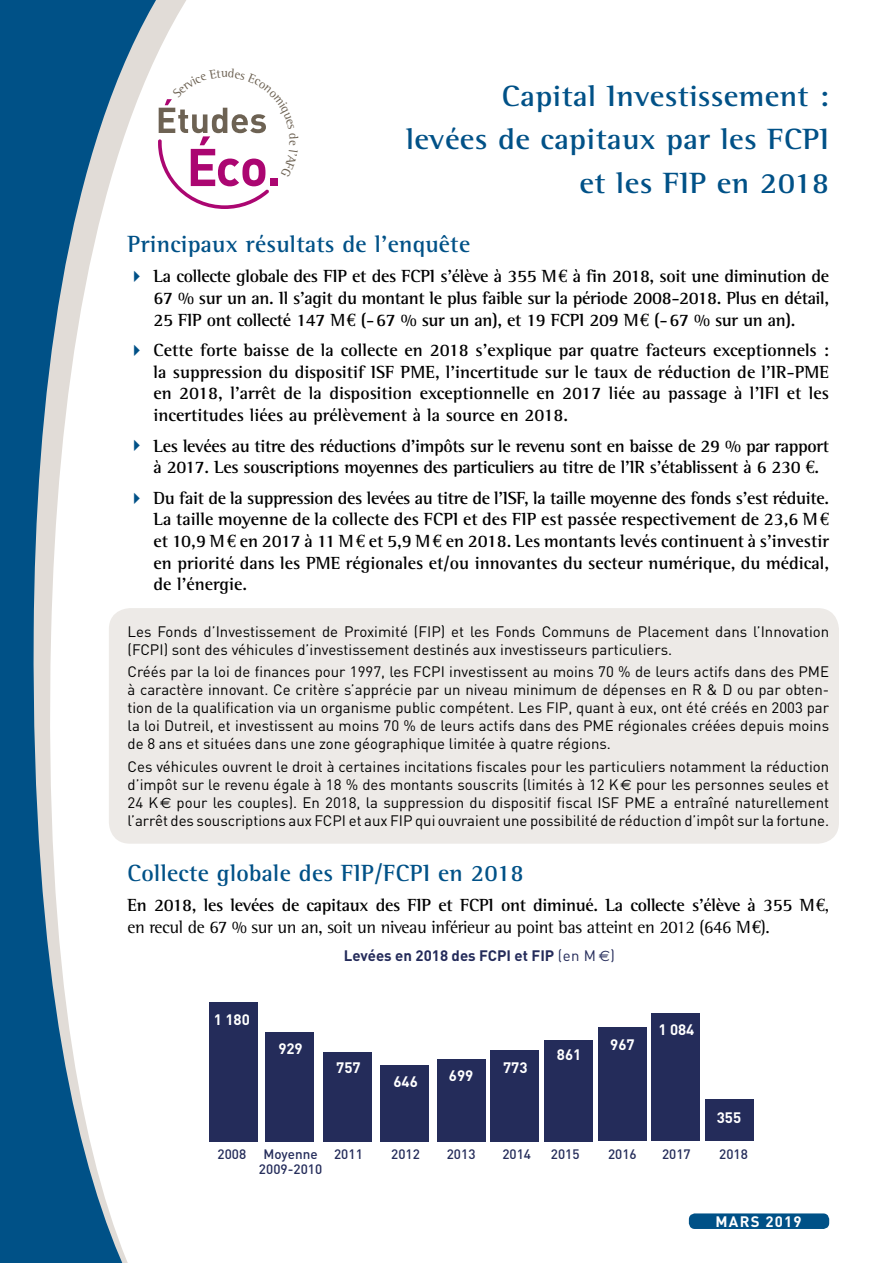
<style>
.page{position:relative;width:893px;height:1263px;background:#fff}
.page>*{position:absolute;margin:0;border:0;box-sizing:border-box;transform-origin:0 0}
.t1{font:700 30px/43.5px "Rotis Semi Serif";letter-spacing:.01em;color:#005187;text-align:right;scale:1.05 1}
.t2{font:700 24px "Rotis Semi Serif";letter-spacing:.01em;color:#005187}
.t3{font:700 18px/21.8px "Rotis Semi Serif";letter-spacing:-.02em;color:#000;text-align:justify}
.t4{font:18px/21.8px "Rotis Semi Serif";letter-spacing:-.02em;color:#000}
.t5{font:15px/18px "DIN";color:#000;text-align:justify}
.t6{font:700 15px "DIN";color:#fff}
.t7{font:700 15px "DIN";color:#242b5a}
.t8{font:700 15px "DIN";letter-spacing:.08em;color:#fff}
.t9{font:500 13.5px/14.9px "DIN";letter-spacing:-.005em;color:#242c5a;text-align:center}
.s1{color:#005187}
.s2{font-family:"Euro Serif";font-weight:400}
.s3{font-family:"Euro Sans"}
.s4{font-weight:700}
.s5{font-family:"Euro Serif"}
.s6{font-weight:400}
.s7{font-family:"Euro Sans";font-weight:400}
</style>
<div class="page">
<div style="left:689px;top:1213px;width:140px;height:16px;background:#005187;border-radius:6px"></div>
<div style="left:109px;top:608px;width:730px;height:236px;background:#edeae7;border-radius:21px"></div>
<svg style="left:0;top:0;width:186px;height:1263px"></svg>
<div style="left:705px;top:1099px;width:48px;height:42px;background:#242c5a"></div>
<div style="left:652px;top:1014px;width:48px;height:127px;background:#242c5a"></div>
<div style="left:598px;top:1027px;width:48px;height:114px;background:#242c5a"></div>
<div style="left:544px;top:1040px;width:49px;height:101px;background:#242c5a"></div>
<div style="left:491px;top:1050px;width:48px;height:91px;background:#242c5a"></div>
<div style="left:437px;top:1059px;width:48px;height:82px;background:#242c5a"></div>
<div style="left:380px;top:1065px;width:49px;height:76px;background:#242c5a"></div>
<div style="left:324px;top:1052px;width:48px;height:89px;background:#242c5a"></div>
<div style="left:266px;top:1032px;width:48px;height:109px;background:#242c5a"></div>
<div style="left:209px;top:1002px;width:48px;height:139px;background:#242c5a"></div>
<svg style="left:158px;top:68px;width:120px;height:141px"></svg>
<h1 class="t1" style="left:406px;top:73px;width:404px">Capital Investissement :<br>levées de capitaux par les FCPI et les FIP en 2018</h1>
<h2 class="t2" style="left:128px;top:229px;width:344px">Principaux résultats de l’enquête</h2>
<p class="t3" style="left:154px;top:265px;width:677px;text-indent:-26px"><span class="s1">✔</span> La collecte globale des FIP et des FCPI s’élève à 355 M<span class="s2">€</span> à fin 2018, soit une diminution de 67 % sur un an. Il s’agit du montant le plus faible sur la période 2008-2018. Plus en détail, 25 FIP ont collecté 147 M<span class="s2">€</span> (-67 % sur un an), et 19 FCPI 209 M<span class="s2">€</span> (-67 % sur un an).</p>
<p class="t3" style="left:154px;top:339px;width:677px;text-indent:-26px"><span class="s1">✔</span> Cette forte baisse de la collecte en 2018 s’explique par quatre facteurs exceptionnels : la suppression du dispositif ISF PME, l’incertitude sur le taux de réduction de l’IR-PME en 2018, l’arrêt de la disposition exceptionnelle en 2017 liée au passage à l’IFI et les incertitudes liées au prélèvement à la source en 2018.</p>
<p class="t3" style="left:154px;top:434px;width:677px;text-indent:-26px"><span class="s1">✔</span> Les levées au titre des réductions d’impôts sur le revenu sont en baisse de 29 % par rapport à 2017. Les souscriptions moyennes des particuliers au titre de l’IR s’établissent à 6 230 <span class="s2">€</span>.</p>
<p class="t3" style="left:154px;top:486px;width:677px;text-indent:-26px"><span class="s1">✔</span> Du fait de la suppression des levées au titre de l’ISF, la taille moyenne des fonds s’est réduite.<br>La taille moyenne de la collecte des FCPI et des FIP est passée respectivement de 23,6 M<span class="s2">€ </span>et 10,9 M<span class="s2">€</span> en 2017 à 11 M<span class="s2">€</span> et 5,9 M<span class="s2">€</span> en 2018. Les montants levés continuent à s’investir en priorité dans les PME régionales et/ou innovantes du secteur numérique, du médical, de l’énergie.</p>
<p class="t5" style="left:128px;top:622px;width:703px">Les Fonds d’Investissement de Proximité (FIP) et les Fonds Communs de Placement dans l’Innovation (FCPI) sont des véhicules d’investissement destinés aux investisseurs particuliers.</p>
<p class="t5" style="left:128px;top:662px;width:703px">Créés par la loi de finances pour 1997, les FCPI investissent au moins 70 % de leurs actifs dans des PME à caractère innovant. Ce critère s’apprécie par un niveau minimum de dépenses en R &amp; D ou par obten&shy;tion de la qualification via un organisme public compétent. Les FIP, quant à eux, ont été créés en 2003 par la loi Dutreil, et investissent au moins 70 % de leurs actifs dans des PME régionales créées depuis moins de 8 ans et situées dans une zone géographique limitée à quatre régions.</p>
<p class="t5" style="left:128px;top:757px;width:703px">Ces véhicules ouvrent le droit à certaines incitations fiscales pour les particuliers notamment la réduction d’impôt sur le revenu égale à 18 % des montants souscrits (limités à 12 K<span class="s3">€</span> pour les personnes seules et 24 K<span class="s3">€</span> pour les couples). En 2018, la suppression du dispositif fiscal ISF PME a entraîné naturellement l’arrêt des souscriptions aux FCPI et aux FIP qui ouvraient une possibilité de réduction d’impôt sur la fortune.</p>
<h2 class="t2" style="left:128px;top:858px;width:398px">Collecte globale des FIP/FCPI en 2018</h2>
<p class="t4" style="left:128px;top:894px;width:703px"><span class="s4">En 2018, les levées de capitaux des FIP et FCPI ont diminué. La collecte s’élève à 355 M</span><span class="s5">€</span>, en recul de 67 % sur un an, soit un niveau inférieur au point bas atteint en 2012 (646 M<span class="s5">€</span>).</p>
<p class="t6" style="left:214px;top:1009px;width:38px">1 180</p>
<p class="t6" style="left:278px;top:1038px;width:26px">929</p>
<p class="t7" style="left:344px;top:945px;width:273px">Levées en 2018 des FCPI et FIP <span class="s6">(en M</span> <span class="s7">e</span><span class="s6">)</span></p>
<p class="t6" style="left:336px;top:1058px;width:26px">757</p>
<p class="t6" style="left:393px;top:1072px;width:26px">646</p>
<p class="t6" style="left:449px;top:1066px;width:26px">699</p>
<p class="t6" style="left:503px;top:1058px;width:26px">773</p>
<p class="t6" style="left:557px;top:1045px;width:26px">861</p>
<p class="t6" style="left:610px;top:1034px;width:26px">967</p>
<p class="t6" style="left:658px;top:1020px;width:38px">1 084</p>
<p class="t6" style="left:717px;top:1107px;width:26px">355</p>
<p class="t9" style="left:217px;top:1146px;width:30px">2008</p>
<p class="t9" style="left:259px;top:1146px;width:65px">Moyenne<br>2009-2010</p>
<p class="t9" style="left:334px;top:1146px;width:30px">2011</p>
<p class="t9" style="left:391px;top:1146px;width:30px">2012</p>
<p class="t9" style="left:447px;top:1146px;width:30px">2013</p>
<p class="t9" style="left:502px;top:1146px;width:30px">2014</p>
<p class="t9" style="left:551px;top:1146px;width:30px">2015</p>
<p class="t9" style="left:608px;top:1146px;width:30px">2016</p>
<p class="t9" style="left:662px;top:1146px;width:30px">2017</p>
<p class="t9" style="left:719px;top:1146px;width:30px">2018</p>
<p class="t8" style="left:716px;top:1211px;width:88px">MARS 2019</p>
</div>
